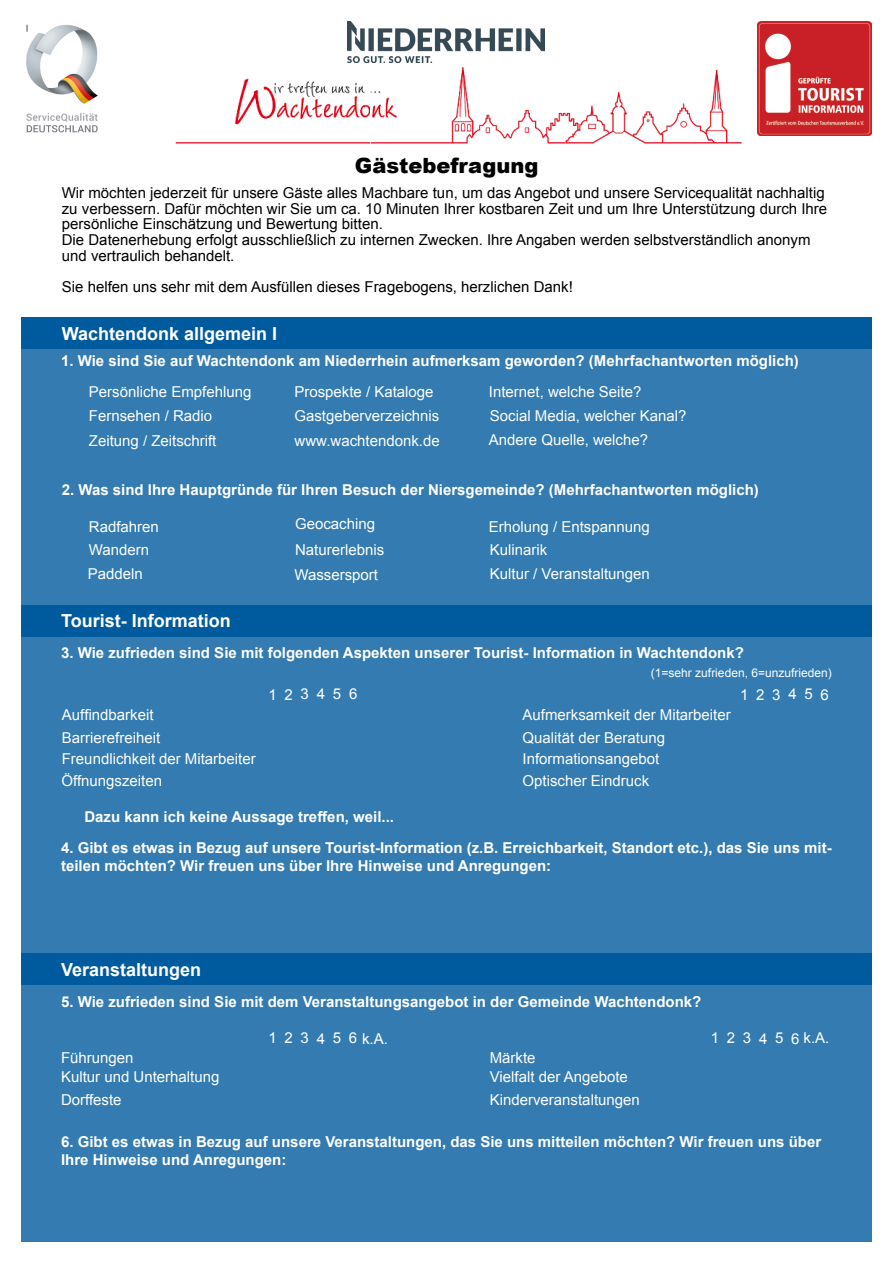
<style>
.page{position:relative;width:893px;height:1263px;background:#fff}
.page>*{position:absolute;margin:0;border:0;box-sizing:border-box;transform-origin:0 0}
.t1{font:900 21px "Arial";color:#000}
.t2{font:700 18px "Arial";color:#fff}
.t3{font:700 15px/18px "Arial";color:#fff}
.t4{font:15px/24.6px "Arial";color:#fff}
.t5{font:15px/15.8px "Arial";color:#000}
.t6{font:15px "Arial";letter-spacing:.52em;color:#fff}
.t7{font:12px "Arial";color:#fff}
</style>
<div class="page">
<div style="left:21px;top:317px;width:851px;height:925px;background:#337bb1"></div>
<div style="left:21px;top:317px;width:851px;height:32px;background:#005b9e"></div>
<div style="left:21px;top:605px;width:851px;height:32px;background:#005b9e"></div>
<img style="left:26px;top:24px;width:72px;height:109px">
<img style="left:757px;top:21px;width:115px;height:115px">
<img style="left:176px;top:68px;width:565px;height:76px">
<img style="left:348px;top:21px;width:196px;height:41px">
<div style="left:21px;top:953px;width:851px;height:32px;background:#005b9e"></div>
<h1 class="t1" style="left:355px;top:150px;width:185px">Gästebefragung</h1>
<p class="t5" style="left:62px;top:185px;width:767px">Wir möchten jederzeit für unsere Gäste alles Machbare tun, um das Angebot und unsere Servicequalität nachhaltig zu verbessern. Dafür möchten wir Sie um ca. 10 Minuten Ihrer kostbaren Zeit und um Ihre Unterstützung durch Ihre persönliche Einschätzung und Bewertung bitten.<br>Die Datenerhebung erfolgt ausschließlich zu internen Zwecken. Ihre Angaben werden selbstverständlich anonym und vertraulich behandelt.</p>
<p class="t5" style="left:62px;top:279px;width:513px">Sie helfen uns sehr mit dem Ausfüllen dieses Fragebogens, herzlichen Dank!</p>
<p class="t2" style="left:62px;top:321px;width:217px">Wachtendonk allgemein I</p>
<p class="t3" style="left:61px;top:352px;width:739px">1. Wie sind Sie auf Wachtendonk am Niederrhein aufmerksam geworden? (Mehrfachantworten möglich)</p>
<p class="t4" style="left:89px;top:379px;width:164px">Persönliche Empfehlung<br>Fernsehen / Radio<br>Zeitung / Zeitschrift</p>
<p class="t4" style="left:294px;top:379px;width:147px">Prospekte / Kataloge<br>Gastgeberverzeichnis www.wachtendonk.de</p>
<p class="t4" style="left:489px;top:379px;width:154px">Internet, welche Seite?</p>
<p class="t4" style="left:490px;top:404px;width:198px">Social Media, welcher Kanal?</p>
<p class="t4" style="left:489px;top:428px;width:161px">Andere Quelle, welche?</p>
<p class="t3" style="left:62px;top:481px;width:699px">2. Was sind Ihre Hauptgründe für Ihren Besuch der Niersgemeinde? (Mehrfachantworten möglich)</p>
<p class="t4" style="left:89px;top:515px;width:72px;line-height:23.2px">Radfahren<br>Wandern</p>
<p class="t4" style="left:295px;top:512px;width:82px">Geocaching</p>
<p class="t4" style="left:88px;top:562px;width:57px">Paddeln</p>
<p class="t4" style="left:489px;top:514px;width:162px">Erholung / Entspannung</p>
<p class="t4" style="left:294px;top:537px;width:91px">Naturerlebnis<br>Wassersport</p>
<p class="t4" style="left:490px;top:537px;width:162px">Kulinarik<br>Kultur / Veranstaltungen</p>
<p class="t2" style="left:61px;top:609px;width:171px">Tourist- Information</p>
<p class="t3" style="left:61px;top:644px;width:684px">3. Wie zufrieden sind Sie mit folgenden Aspekten unserer Tourist- Information in Wachtendonk?</p>
<p class="t4" style="left:268px;top:682px;width:90px">123456</p>
<p class="t7" style="left:651px;top:664px;width:182px">(1=sehr zufrieden, 6=unzufrieden)</p>
<p class="t4" style="left:740px;top:682px;width:90px">123456</p>
<p class="t4" style="left:62px;top:704px;width:195px;line-height:22.2px">Auffindbarkeit<br>Barrierefreiheit<br>Freundlichkeit der Mitarbeiter</p>
<p class="t4" style="left:523px;top:704px;width:210px;line-height:22.2px">Aufmerksamkeit der Mitarbeiter<br>Qualität der Beratung<br>Informationsangebot</p>
<p class="t4" style="left:61px;top:768px;width:102px">Öffnungszeiten</p>
<p class="t4" style="left:523px;top:769px;width:128px">Optischer Eindruck</p>
<p class="t3" style="left:84px;top:808px;width:311px">Dazu kann ich keine Aussage treffen, weil...</p>
<p class="t3" style="left:61px;top:840px;width:772px">4. Gibt es etwas in Bezug auf unsere Tourist-Information (z.B. Erreichbarkeit, Standort etc.), das Sie uns mit&shy;teilen möchten? Wir freuen uns über Ihre Hinweise und Anregungen:</p>
<p class="t2" style="left:61px;top:957px;width:142px">Veranstaltungen</p>
<p class="t3" style="left:61px;top:993px;width:642px">5. Wie zufrieden sind Sie mit dem Veranstaltungsangebot in der Gemeinde Wachtendonk?</p>
<p class="t6" style="left:268px;top:1028px;width:121px">123456k.A.</p>
<p class="t6" style="left:711px;top:1028px;width:120px">123456k.A.</p>
<p class="t4" style="left:61px;top:1049px;width:160px;line-height:18.9px">Führungen<br>Kultur und Unterhaltung</p>
<p class="t4" style="left:490px;top:1046px;width:47px">Märkte</p>
<p class="t4" style="left:61px;top:1087px;width:62px">Dorffeste</p>
<p class="t4" style="left:490px;top:1087px;width:152px">Kinderveranstaltungen</p>
<p class="t4" style="left:490px;top:1065px;width:140px">Vielfalt der Angebote</p>
<p class="t3" style="left:61px;top:1133px;width:762px">6. Gibt es etwas in Bezug auf unsere Veranstaltungen, das Sie uns mitteilen möchten? Wir freuen uns über<br>Ihre Hinweise und Anregungen:</p>
</div>
